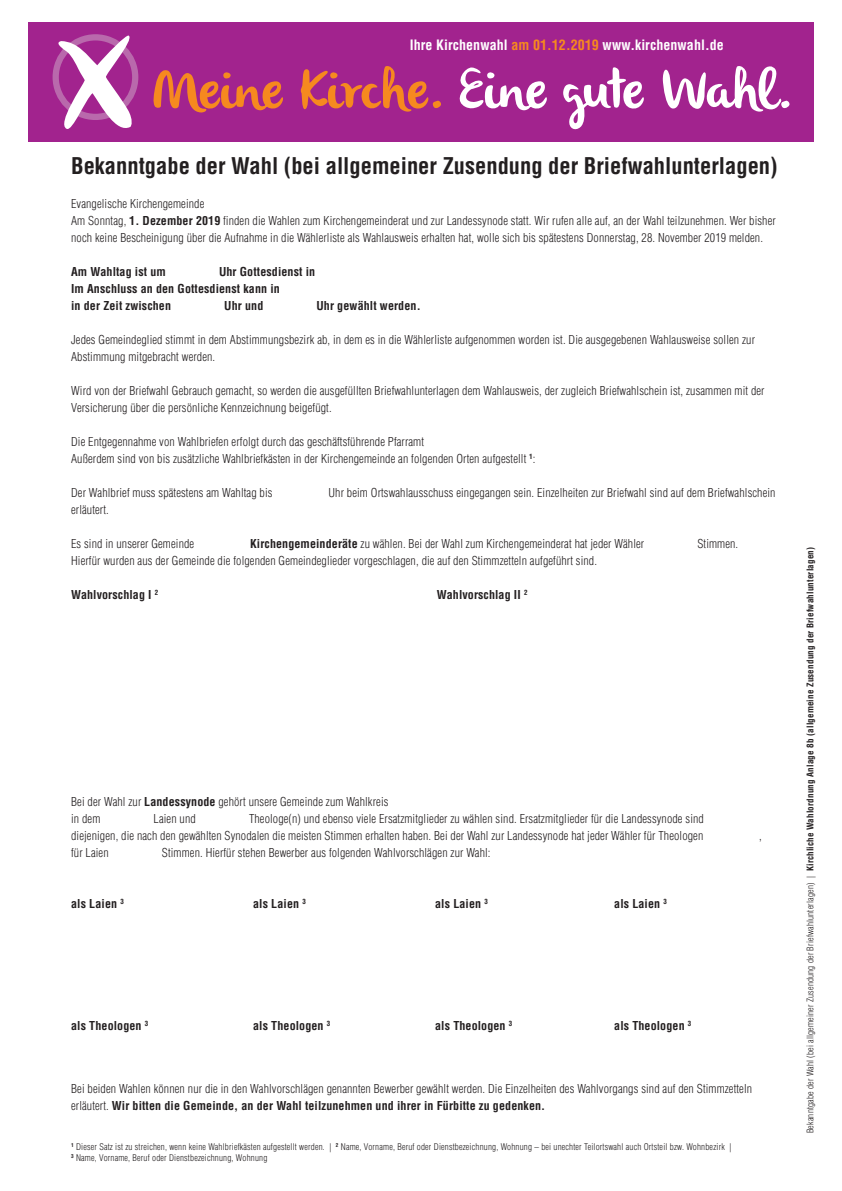
<style>
.page{position:relative;width:842px;height:1191px;background:#fff}
.page>*{position:absolute;margin:0;border:0;box-sizing:border-box;transform-origin:0 0}
.Titel{font:700 condensed 22.5px "Helvetica LT Std";color:#231f20}
.t1{font:700 condensed 14px "Helvetica LT Std";letter-spacing:.005em;color:#fff}
.Fließtext{font:300 condensed 12px/17px "Helvetica LT Std";letter-spacing:.01em;color:#231f20}
.Fließtext-2{font:700 condensed 12px "Helvetica LT Std";letter-spacing:.01em;color:#231f20}
.Fußzeile{font:300 condensed 9px/10.5px "Helvetica LT Std";letter-spacing:.02em;color:#231f20}
.Fußzeile-2{font:700 condensed 9px "Helvetica LT Std";letter-spacing:.02em;color:#231f20}
.s1{color:#f6891f}
.s2{font-weight:700}
.s3{font-weight:300}
</style>
<div class="page">
<div style="left:28px;top:23px;width:786px;height:119px;background:#a2238e"></div>
<svg style="left:53px;top:34px;width:81px;height:95px"></svg>
<svg style="left:459px;top:66px;width:331px;height:64px"></svg>
<svg style="left:153px;top:66px;width:288px;height:47px"></svg>
<p class="t1" style="left:410px;top:36px;width:315px">Ihre Kirchenwahl <span class="s1">am 01.12.2019</span> www.kirchenwahl.de</p>
<p class="Titel" style="left:71px;top:152px;width:708px">Bekanntgabe der Wahl (bei allgemeiner Zusendung der Briefwahlunterlagen)</p>
<p class="Fließtext" style="left:71px;top:195px;width:135px">Evangelische Kirchengemeinde</p>
<p class="Fließtext" style="left:71px;top:212px;width:706px">Am Sonntag, <span class="s2">1. Dezember 2019</span> finden die Wahlen zum Kirchengemeinderat und zur Landessynode statt. Wir rufen alle auf, an der Wahl teilzunehmen. Wer bisher noch keine Bescheinigung über die Aufnahme in die Wählerliste als Wahlausweis erhalten hat, wolle sich bis spätestens Donnerstag, 28. November 2019 melden.</p>
<p class="Fließtext-2" style="left:71px;top:264px;width:96px">Am Wahltag ist um</p>
<p class="Fließtext-2" style="left:219px;top:264px;width:98px">Uhr Gottesdienst in</p>
<p class="Fließtext-2" style="left:71px;top:281px;width:210px">Im Anschluss an den Gottesdienst kann in</p>
<p class="Fließtext-2" style="left:71px;top:298px;width:101px">in der Zeit zwischen</p>
<p class="Fließtext-2" style="left:224px;top:298px;width:41px">Uhr und</p>
<p class="Fließtext-2" style="left:316px;top:298px;width:106px">Uhr gewählt werden.</p>
<p class="Fließtext" style="left:71px;top:331px;width:685px">Jedes Gemeindeglied stimmt in dem Abstimmungsbezirk ab, in dem es in die Wählerliste aufgenommen worden ist. Die ausgegebenen Wahlausweise sollen zur<br>Abstimmung mitgebracht werden.</p>
<p class="Fließtext" style="left:71px;top:382px;width:695px">Wird von der Briefwahl Gebrauch gemacht, so werden die ausgefüllten Briefwahlunterlagen dem Wahlausweis, der zugleich Briefwahlschein ist, zusammen mit der<br>Versicherung über die persönliche Kennzeichnung beigefügt.</p>
<p class="Fließtext" style="left:71px;top:433px;width:354px">Die Entgegennahme von Wahlbriefen erfolgt durch das geschäftsführende Pfarramt</p>
<p class="Fließtext" style="left:71px;top:450px;width:466px">Außerdem sind von bis zusätzliche Wahlbriefkästen in der Kirchengemeinde an folgenden Orten aufgestellt <sup>1</sup>:</p>
<p class="Fließtext" style="left:71px;top:484px;width:203px">Der Wahlbrief muss spätestens am Wahltag bis</p>
<p class="Fließtext" style="left:328px;top:484px;width:449px">Uhr beim Ortswahlausschuss eingegangen sein. Einzelheiten zur Briefwahl sind auf dem Briefwahlschein</p>
<p class="Fließtext" style="left:71px;top:501px;width:39px">erläutert.</p>
<p class="Fließtext" style="left:71px;top:535px;width:125px">Es sind in unserer Gemeinde</p>
<p class="Fließtext" style="left:250px;top:535px;width:396px"><span class="s2">Kirchengemeinderäte</span> zu wählen. Bei der Wahl zum Kirchengemeinderat hat jeder Wähler</p>
<p class="Fließtext" style="left:697px;top:535px;width:42px">Stimmen.</p>
<p class="Fließtext" style="left:71px;top:552px;width:527px">Hierfür wurden aus der Gemeinde die folgenden Gemeindeglieder vorgeschlagen, die auf den Stimmzetteln aufgeführt sind.</p>
<p class="Fließtext-2" style="left:71px;top:587px;width:89px">Wahlvorschlag I <sup>2</sup></p>
<p class="Fließtext-2" style="left:437px;top:587px;width:92px">Wahlvorschlag II <sup>2</sup></p>
<p class="Fließtext" style="left:71px;top:793px;width:319px">Bei der Wahl zur <span class="s2">Landessynode</span> gehört unsere Gemeinde zum Wahlkreis in dem</p>
<p class="Fließtext" style="left:71px;top:810px;width:634px;text-align:right">Theologe(n) und ebenso viele Ersatzmitglieder zu wählen sind. Ersatzmitglieder für die Landessynode sind<br>diejenigen, die nach den gewählten Synodalen die meisten Stimmen erhalten haben. Bei der Wahl zur Landessynode hat jeder Wähler für Theologen</p>
<p class="Fließtext" style="left:154px;top:810px;width:44px">Laien und</p>
<p class="Fließtext" style="left:71px;top:844px;width:39px">für Laien</p>
<p class="Fließtext" style="left:162px;top:844px;width:330px">Stimmen. Hierfür stehen Bewerber aus folgenden Wahlvorschlägen zur Wahl:</p>
<p class="Fließtext-2" style="left:71px;top:896px;width:54px">als Laien <sup>3</sup></p>
<p class="Fließtext-2" style="left:253px;top:896px;width:54px">als Laien <sup>3</sup></p>
<p class="Fließtext-2" style="left:435px;top:896px;width:54px">als Laien <sup>3</sup></p>
<p class="Fließtext-2" style="left:614px;top:896px;width:54px">als Laien <sup>3</sup></p>
<p class="Fließtext" style="left:759px;top:827px;width:4px">,</p>
<p class="Fließtext-2" style="left:71px;top:1018px;width:79px">als Theologen <sup>3</sup></p>
<p class="Fließtext-2" style="left:253px;top:1018px;width:79px">als Theologen <sup>3</sup></p>
<p class="Fließtext-2" style="left:435px;top:1018px;width:79px">als Theologen <sup>3</sup></p>
<p class="Fließtext-2" style="left:614px;top:1018px;width:79px">als Theologen <sup>3</sup></p>
<p class="Fließtext" style="left:71px;top:1079px;width:682px">Bei beiden Wahlen können nur die in den Wahlvorschlägen genannten Bewerber gewählt werden. Die Einzelheiten des Wahlvorgangs sind auf den Stimmzetteln erläutert. <span class="s2">Wir bitten die Gemeinde, an der Wahl teilzunehmen und ihrer in Fürbitte zu gedenken.</span></p>
<p class="Fußzeile" style="left:71px;top:1141px;width:662px"><sup>1</sup> Dieser Satz ist zu streichen, wenn keine Wahlbriefkästen aufgestellt werden. | <sup>2</sup> Name, Vorname, Beruf oder Dienstbezeichnung, Wohnung – bei unechter Teilortswahl auch Ortsteil bzw. Wohnbezirk |<br><sup>3</sup> Name, Vorname, Beruf oder Dienstbezeichnung, Wohnung</p>
<p class="Fußzeile-2" style="left:805px;top:1133px;width:587px;rotate:-90deg"><span class="s3">Bekanntgabe der Wahl (bei allgemeiner Zusendung der Briefwahlunterlagen) |</span> Kirchliche Wahlordnung Anlage 8b (allgemeine Zusendung der Briefwahlunterlagen)</p>
</div>
